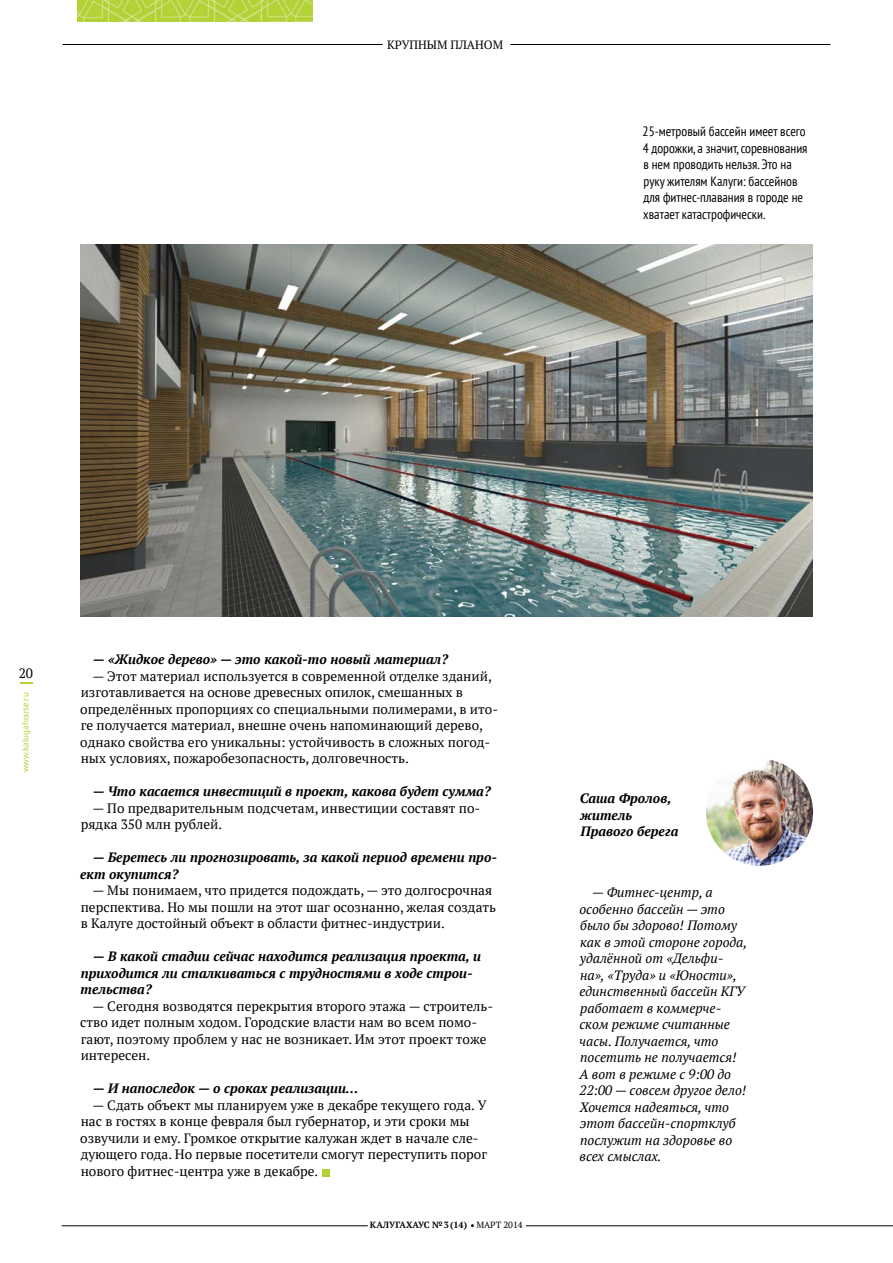
<style>
.page{position:relative;width:893px;height:1263px;background:#fff}
.page>*{position:absolute;margin:0;border:0;box-sizing:border-box;transform-origin:0 0}
.t1{font:13.5px/16.5px "PT Serif";color:#000}
.t2{font:italic 13.5px/16.5px "PT Serif";color:#000}
.t3{font:italic 700 13.5px/16.5px "PT Serif";color:#000}
.t4{font:condensed 13.5px/16.5px "PT Sans";color:#000}
.t5{font:12px "PT Serif";color:#000}
.t6{font:700 9px "PT Serif";color:#000}
.t7{font:9px "PT Sans";color:#b3d235}
.s1{font-weight:400}
</style>
<div class="page">
<img style="left:78px;top:0;width:234px;height:21px">
<svg style="left:20px;top:683px;width:13px;height:1px"></svg>
<hr style="left:526px;top:1225px;width:367px;height:1px;background:#000">
<hr style="left:62px;top:1225px;width:306px;height:1px;background:#000">
<hr style="left:62px;top:44px;width:321px;height:1px;background:#000">
<hr style="left:510px;top:44px;width:320px;height:1px;background:#000">
<div style="left:323px;top:1169px;width:7px;height:7px;background:#b3d235"></div>
<img style="left:80px;top:245px;width:732px;height:371px">
<img style="left:706px;top:759px;width:107px;height:107px;border-radius:54px">
<p class="t5" style="left:387px;top:37px;width:117px">КРУПНЫМ ПЛАНОМ</p>
<p class="t4" style="left:643px;top:123px;width:166px">25-метровый бассейн имеет всего<br>4 дорожки, а значит, соревнования в нем проводить нельзя. Это на руку жителям Калуги: бассейнов для фитнес-плавания в городе не хватает катастрофически.</p>
<p class="t1" style="left:19px;top:665px;width:16px">20</p>
<p class="t7" style="left:19px;top:772px;width:81px;rotate:-90deg">www.kalugahouse.ru</p>
<p class="t3" style="left:93px;top:651px;width:357px">— «Жидкое дерево» — это какой-то новый материал?</p>
<p class="t1" style="left:80px;top:668px;width:419px;text-indent:12px">— Этот материал используется в современной отделке зданий, изготавливается на основе древесных опилок, смешанных в определённых пропорциях со специальными полимерами, в ито&shy;ге получается материал, внешне очень напоминающий дерево, однако свойства его уникальны: устойчивость в сложных погод&shy;ных условиях, пожаробезопасность, долговечность.</p>
<p class="t3" style="left:93px;top:783px;width:400px">— Что касается инвестиций в проект, какова будет сумма?</p>
<p class="t1" style="left:81px;top:800px;width:401px;text-indent:12px">— По предварительным подсчетам, инвестиции составят по&shy;рядка 350 млн рублей.</p>
<p class="t3" style="left:80px;top:849px;width:418px;text-indent:12px">— Беретесь ли прогнозировать, за какой период времени про&shy;ект окупится?</p>
<p class="t1" style="left:81px;top:882px;width:417px;text-indent:12px">— Мы понимаем, что придется подождать, — это долгосрочная перспектива. Но мы пошли на этот шаг осознанно, желая создать в Калуге достойный объект в области фитнес-индустрии.</p>
<p class="t3" style="left:81px;top:948px;width:402px;text-indent:12px">— В какой стадии сейчас находится реализация проекта, и приходится ли сталкиваться с трудностями в ходе строи&shy;тельства?</p>
<p class="t1" style="left:80px;top:998px;width:414px;text-indent:12px">— Сегодня возводятся перекрытия второго этажа — строитель&shy;ство идет полным ходом. Городские власти нам во всем помо&shy;гают, поэтому проблем у нас не возникает. Им этот проект тоже интересен.</p>
<p class="t3" style="left:93px;top:1080px;width:267px">— И напоследок — о сроках реализации…</p>
<p class="t1" style="left:80px;top:1097px;width:408px;text-indent:12px">— Сдать объект мы планируем уже в декабре текущего года. У нас в гостях в конце февраля был губернатор, и эти сроки мы озвучили и ему. Громкое открытие калужан ждет в начале сле&shy;дующего года. Но первые посетители смогут переступить порог нового фитнес-центра уже в декабре.</p>
<p class="t6" style="left:370px;top:1219px;width:154px">КАЛУГАХАУС №3(14) <span class="s1">МАРТ 2014</span></p>
<p class="t3" style="left:580px;top:790px;width:100px">Саша Фролов, житель<br>Правого берега</p>
<p class="t2" style="left:579px;top:884px;width:169px;text-indent:13px">— Фитнес-центр, а особенно бассейн — это было бы здорово! Потому как в этой стороне города, удалённой от «Дельфи&shy;на», «Труда» и «Юности», единственный бассейн КГУ работает в коммерче&shy;ском режиме считанные часы. Получается, что посетить не получается!<br>А вот в режиме с 9:00 до<br>22:00 — совсем другое дело!<br>Хочется надеяться, что этот бассейн-спортклуб послужит на здоровье во всех смыслах.</p>
</div>
